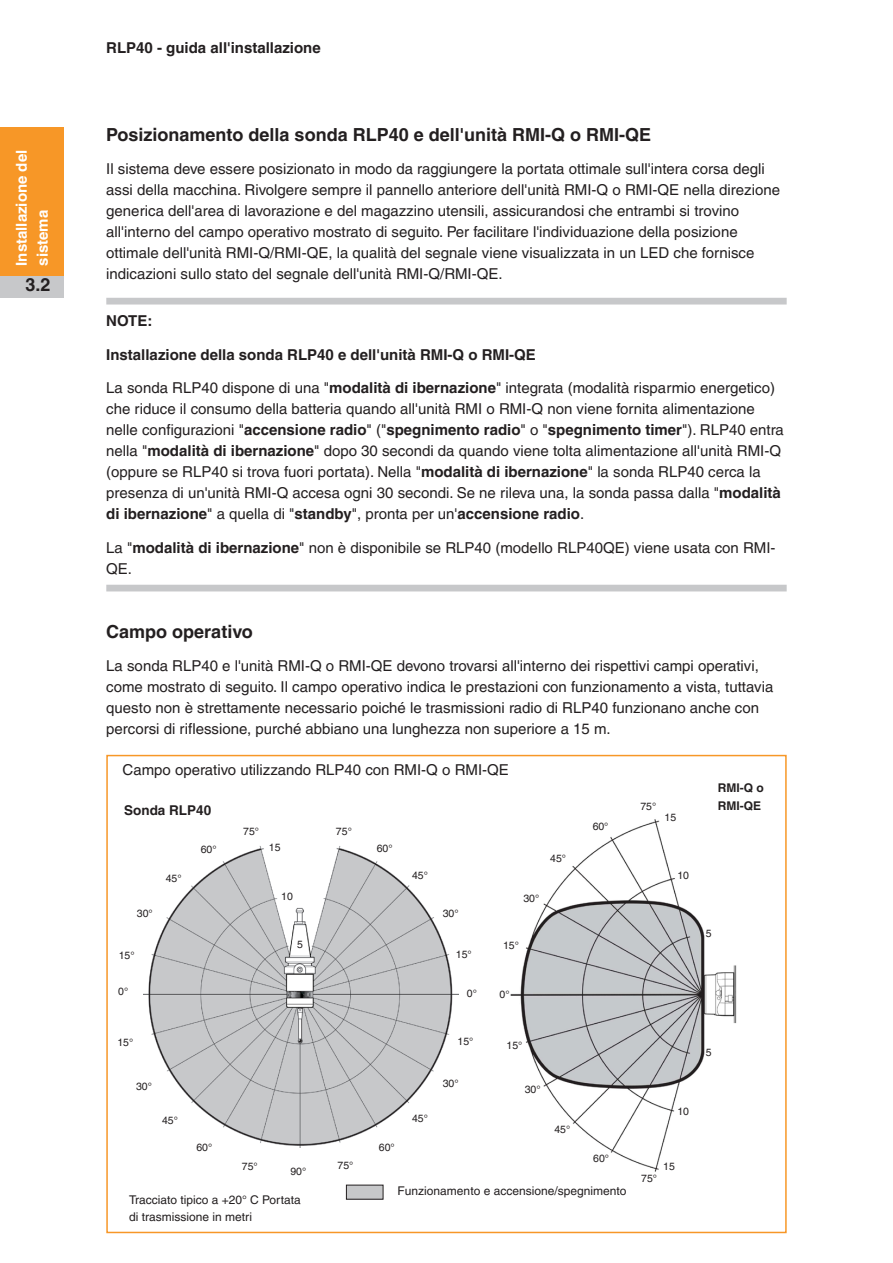
<style>
.page{position:relative;width:893px;height:1263px;background:#fff}
.page>*{position:absolute;margin:0;border:0;box-sizing:border-box;transform-origin:0 0}
.Heading_2{font:700 18px "Helvetica LT Pro";color:#231f20}
.Body_Text_10pt{font:15px/21px "Helvetica LT Pro";color:#231f20}
.Multiple_notes_middl{font:15px/21px "Helvetica LT Pro";color:#231f20}
.Multiple_notes_last{font:15px/21px "Helvetica LT Pro";color:#231f20}
.Multiple_notes_middl-2{font:700 15px "Helvetica LT Pro";color:#231f20}
.Heading_3{font:15px "Helvetica LT Pro";color:#231f20}
.t1{font:700 15px/21px "Helvetica LT Pro";color:#fff}
.Multiple_notes_first{font:700 15px "Helvetica LT Pro";color:#231f20}
.Body_Text_10pt-2{font:700 13.5px "Helvetica LT Pro";color:#231f20}
.Body_Text_8pt_left{font:12px/16.5px "Helvetica LT Pro";color:#231f20}
.Figure_Text_10pt{font:12px "Helvetica LT Pro";color:#231f20}
.Body_Text_10pt-3{font:700 12px/18px "Helvetica LT Pro";color:#231f20}
.t2{font:10.5px "Helvetica LT Pro";color:#231f20}
.s1{font-weight:700}
</style>
<div class="page">
<div style="left:0;top:128px;width:64px;height:148px;background:#f79727"></div>
<div style="left:0;top:276px;width:64px;height:22px;background:#c7c8ca"></div>
<div style="left:106px;top:755px;width:681px;height:478px;border:2px solid #f79727"></div>
<img style="left:510px;top:819px;width:227px;height:353px">
<img style="left:144px;top:846px;width:314px;height:302px">
<div style="left:346px;top:1185px;width:37px;height:14px;background:#c7c8ca"></div>
<div style="left:106px;top:298px;width:681px;height:6px;background:#c7c8ca"></div>
<div style="left:106px;top:585px;width:681px;height:6px;background:#c7c8ca"></div>
<p class="t1" style="left:11px;top:266px;width:117px;rotate:-90deg">Installazione del sistema</p>
<p class="Heading_2" style="left:26px;top:274px;width:27px">3.2</p>
<p class="Multiple_notes_middl-2" style="left:106px;top:39px;width:216px">RLP40 - guida all'installazione</p>
<p class="Heading_2" style="left:106px;top:123px;width:546px">Posizionamento della sonda RLP40 e dell'unità RMI-Q o RMI-QE</p>
<p class="Body_Text_10pt" style="left:106px;top:158px;width:675px">Il sistema deve essere posizionato in modo da raggiungere la portata ottimale sull'intera corsa degli assi della macchina. Rivolgere sempre il pannello anteriore dell'unità RMI-Q o RMI-QE nella direzione generica dell'area di lavorazione e del magazzino utensili, assicurandosi che entrambi si trovino all'interno del campo operativo mostrato di seguito. Per facilitare l'individuazione della posizione ottimale dell'unità RMI-Q/RMI-QE, la qualità del segnale viene visualizzata in un LED che fornisce indicazioni sullo stato del segnale dell'unità RMI-Q/RMI-QE.</p>
<p class="Multiple_notes_first" style="left:106px;top:311px;width:48px">NOTE:</p>
<p class="Multiple_notes_middl-2" style="left:106px;top:345px;width:431px">Installazione della sonda RLP40 e dell'unità RMI-Q o RMI-QE</p>
<p class="Multiple_notes_middl" style="left:106px;top:377px;width:679px">La sonda RLP40 dispone di una "<span class="s1">modalità di ibernazione</span>" integrata (modalità risparmio energetico) che riduce il consumo della batteria quando all'unità RMI o RMI-Q non viene fornita alimentazione nelle configurazioni "<span class="s1">accensione radio</span>" ("<span class="s1">spegnimento radio</span>" o "<span class="s1">spegnimento timer</span>"). RLP40 entra nella "<span class="s1">modalità di ibernazione</span>" dopo 30 secondi da quando viene tolta alimentazione all'unità RMI-Q (oppure se RLP40 si trova fuori portata). Nella "<span class="s1">modalità di ibernazione</span>" la sonda RLP40 cerca la presenza di un'unità RMI-Q accesa ogni 30 secondi. Se ne rileva una, la sonda passa dalla "<span class="s1">modalità di ibernazione</span>" a quella di "<span class="s1">standby</span>", pronta per un'<span class="s1">accensione radio</span>.</p>
<p class="Multiple_notes_last" style="left:106px;top:537px;width:671px">La "<span class="s1">modalità di ibernazione</span>" non è disponibile se RLP40 (modello RLP40QE) viene usata con RMI-<br>QE.</p>
<p class="Heading_2" style="left:106px;top:620px;width:148px">Campo operativo</p>
<p class="Body_Text_10pt" style="left:106px;top:655px;width:668px">La sonda RLP40 e l'unità RMI-Q o RMI-QE devono trovarsi all'interno dei rispettivi campi operativi, come mostrato di seguito. Il campo operativo indica le prestazioni con funzionamento a vista, tuttavia questo non è strettamente necessario poiché le trasmissioni radio di RLP40 funzionano anche con percorsi di riflessione, purché abbiano una lunghezza non superiore a 15 m.</p>
<p class="Heading_3" style="left:123px;top:761px;width:388px">Campo operativo utilizzando RLP40 con RMI-Q o RMI-QE</p>
<p class="Body_Text_10pt-2" style="left:124px;top:802px;width:89px">Sonda RLP40</p>
<p class="t2" style="left:243px;top:825px;width:17px">75°</p>
<p class="t2" style="left:336px;top:825px;width:17px">75°</p>
<p class="t2" style="left:201px;top:843px;width:17px">60°</p>
<p class="t2" style="left:269px;top:841px;width:13px">15</p>
<p class="t2" style="left:377px;top:842px;width:17px">60°</p>
<p class="t2" style="left:166px;top:872px;width:17px">45°</p>
<p class="t2" style="left:412px;top:869px;width:17px">45°</p>
<p class="t2" style="left:281px;top:890px;width:13px">10</p>
<p class="t2" style="left:523px;top:893px;width:17px">30°</p>
<p class="t2" style="left:137px;top:907px;width:17px">30°</p>
<p class="t2" style="left:443px;top:907px;width:17px">30°</p>
<p class="t2" style="left:119px;top:949px;width:17px">15°</p>
<p class="t2" style="left:118px;top:985px;width:12px">0°</p>
<p class="t2" style="left:297px;top:938px;width:7px">5</p>
<p class="t2" style="left:456px;top:948px;width:17px">15°</p>
<p class="t2" style="left:467px;top:987px;width:12px">0°</p>
<p class="t2" style="left:503px;top:939px;width:17px">15°</p>
<p class="t2" style="left:500px;top:988px;width:12px">0°</p>
<p class="t2" style="left:550px;top:852px;width:17px">45°</p>
<p class="t2" style="left:593px;top:820px;width:17px">60°</p>
<p class="t2" style="left:640px;top:800px;width:17px">75°</p>
<p class="t2" style="left:665px;top:811px;width:13px">15</p>
<p class="t2" style="left:677px;top:869px;width:13px">10</p>
<p class="t2" style="left:117px;top:1036px;width:17px">15°</p>
<p class="t2" style="left:457px;top:1036px;width:17px">15°</p>
<p class="t2" style="left:507px;top:1039px;width:17px">15°</p>
<p class="t2" style="left:136px;top:1080px;width:17px">30°</p>
<p class="t2" style="left:443px;top:1077px;width:17px">30°</p>
<p class="t2" style="left:525px;top:1083px;width:17px">30°</p>
<p class="t2" style="left:162px;top:1114px;width:17px">45°</p>
<p class="t2" style="left:412px;top:1112px;width:17px">45°</p>
<p class="t2" style="left:554px;top:1123px;width:17px">45°</p>
<p class="t2" style="left:677px;top:1105px;width:13px">10</p>
<p class="t2" style="left:196px;top:1141px;width:17px">60°</p>
<p class="t2" style="left:379px;top:1141px;width:17px">60°</p>
<p class="t2" style="left:242px;top:1160px;width:17px">75°</p>
<p class="t2" style="left:290px;top:1165px;width:17px">90°</p>
<p class="t2" style="left:338px;top:1160px;width:17px">75°</p>
<p class="t2" style="left:593px;top:1152px;width:17px">60°</p>
<p class="t2" style="left:663px;top:1160px;width:13px">15</p>
<p class="t2" style="left:641px;top:1172px;width:17px">75°</p>
<p class="Body_Text_8pt_left" style="left:129px;top:1192px;width:173px">Tracciato tipico a +20° C Portata di trasmissione in metri</p>
<p class="Figure_Text_10pt" style="left:398px;top:1184px;width:230px">Funzionamento e accensione/spegnimento</p>
<p class="Body_Text_10pt-3" style="left:718px;top:779px;width:47px">RMI-Q o<br>RMI-QE</p>
<p class="t2" style="left:706px;top:927px;width:7px">5</p>
<p class="t2" style="left:706px;top:1046px;width:7px">5</p>
</div>
